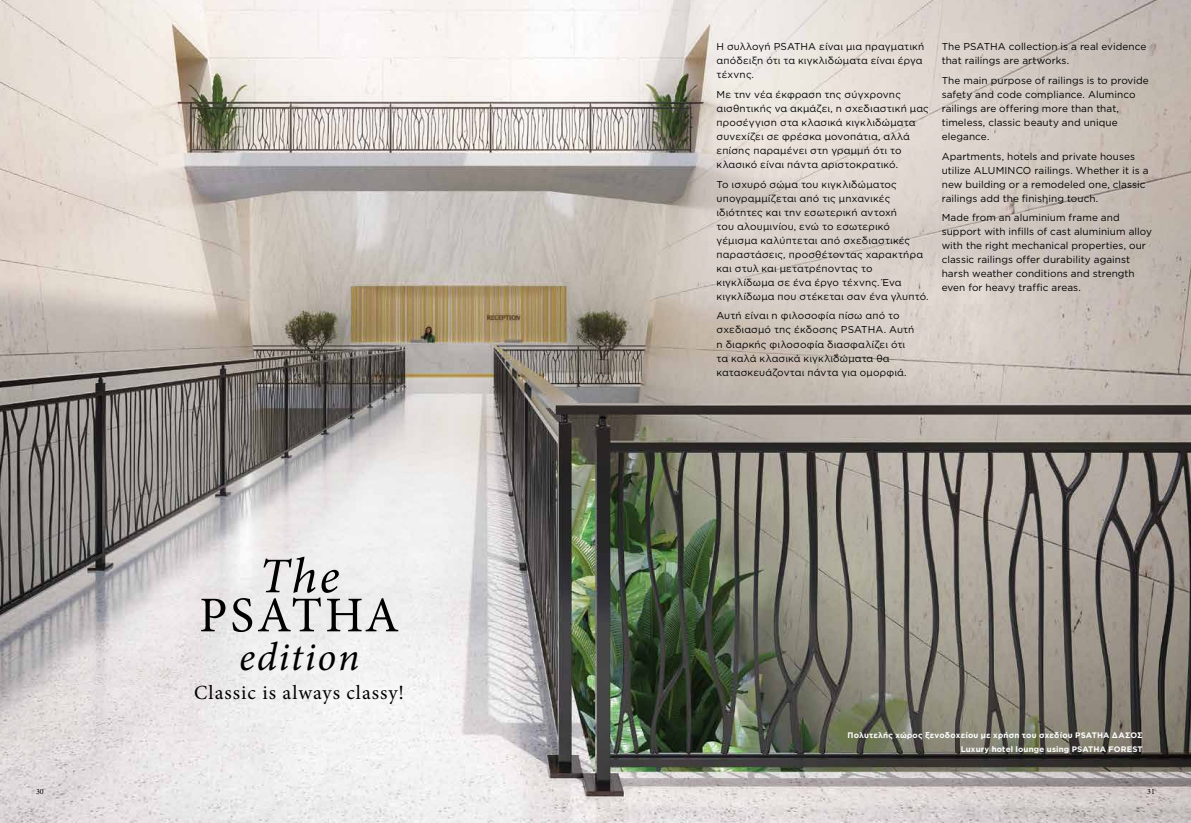
<style>
.page{position:relative;width:1191px;height:823px;background:#fff}
.page>*{position:absolute;margin:0;border:0;box-sizing:border-box;transform-origin:0 0}
.t1{font:50px "Minion Pro";letter-spacing:.06em;color:#000}
.t2{font:italic 50px "Minion Pro";color:#000}
.t3{font:italic 40px "Minion Pro";letter-spacing:.04em;color:#000}
.t4{font:20px "Minion Pro";letter-spacing:.05em;color:#000}
.t5{font:10px/14px "Gotham Greek";letter-spacing:.01em;color:#000}
.t6{font:700 8px/14px "Gotham Greek";letter-spacing:.025em;color:#fff;text-align:right}
.t7{font:8px "Minion Pro";color:#000}
</style>
<div class="page">
<img style="left:0;top:0;width:1191px;height:822px">
<h1 class="t2" style="left:259px;top:541px;width:82px">The</h1>
<h1 class="t1" style="left:199px;top:581px;width:201px">PSATHA</h1>
<h2 class="t3" style="left:239px;top:630px;width:122px">edition</h2>
<h3 class="t4" style="left:194px;top:679px;width:211px">Classic is always classy!</h3>
<p class="t5" style="left:716px;top:39px;width:209px">Η συλλογή PSATHA είναι μια πραγματική απόδειξη ότι τα κιγκλιδώματα είναι έργα τέχνης.</p>
<p class="t5" style="left:716px;top:87px;width:214px">Με την νέα έκφραση της σύγχρονης αισθητικής να ακμάζει, η σχεδιαστική μας προσέγγιση στα κλασικά κιγκλιδώματα συνεχίζει σε φρέσκα μονοπάτια, αλλά επίσης παραμένει στη γραμμή ότι το κλασικό είναι πάντα αριστοκρατικό.</p>
<p class="t5" style="left:716px;top:177px;width:213px">Το ισχυρό σώμα του κιγκλιδώματος υπογραμμίζεται από τις μηχανικές ιδιότητες και την εσωτερική αντοχή<br>του αλουμινίου, ενώ το εσωτερικό γέμισμα καλύπτεται από σχεδιαστικές παραστάσεις, προσθέτοντας χαρακτήρα και στυλ και μετατρέποντας το κιγκλίδωμα σε ένα έργο τέχνης. Ένα κιγκλίδωμα που στέκεται σαν ένα γλυπτό.</p>
<p class="t5" style="left:716px;top:308px;width:199px">Αυτή είναι η φιλοσοφία πίσω από το σχεδιασμό της έκδοσης PSATHA. Αυτή η διαρκής φιλοσοφία διασφαλίζει ότι τα καλά κλασικά κιγκλιδώματα θα κατασκευάζονται πάντα για ομορφιά.</p>
<p class="t5" style="left:941px;top:39px;width:206px">The PSATHA collection is a real evidence that railings are artworks.</p>
<p class="t5" style="left:941px;top:73px;width:209px">The main purpose of railings is to provide safety and code compliance. Aluminco railings are offering more than that, timeless, classic beauty and unique elegance.</p>
<p class="t5" style="left:941px;top:149px;width:208px">Apartments, hotels and private houses utilize ALUMINCO railings. Whether it is a new building or a remodeled one, classic railings add the finishing touch.</p>
<p class="t5" style="left:941px;top:210px;width:212px">Made from an aluminium frame and support with infills of cast aluminium alloy with the right mechanical properties, our classic railings offer durability against harsh weather conditions and strength even for heavy traffic areas.</p>
<p class="t6" style="left:847px;top:727px;width:297px">Πολυτελής χώρος ξενοδοχείου με χρήση του σχεδίου PSATHA ΔΑΣΟΣ<br>Luxury hotel lounge using PSATHA FOREST</p>
<p class="t7" style="left:36px;top:785px;width:9px">30</p>
<p class="t7" style="left:1147px;top:785px;width:9px">31</p>
</div>
